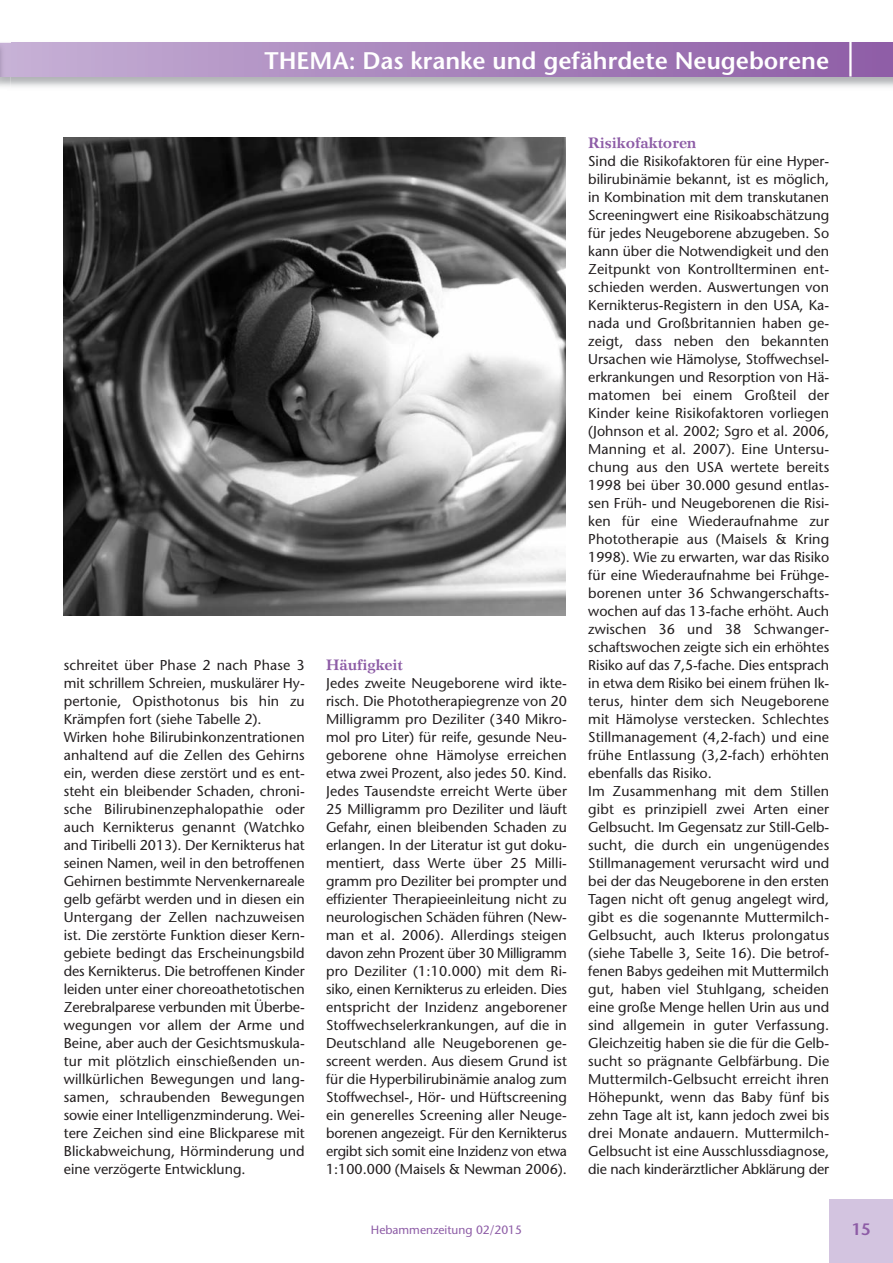
<style>
.page{position:relative;width:893px;height:1263px;background:#fff}
.page>*{position:absolute;margin:0;border:0;box-sizing:border-box;transform-origin:0 0}
.t1{font:600 24px "Stone Sans Std";color:#fff}
.t2{font:600 16.5px "Stone Sans Std";color:#8d5ca6}
.t3{font:700 15px "Wilke LT Std";color:#8d5ca6}
.t4{font:500 14.25px/18px "Stone Sans Std";color:#231f20}
.t5{font:500 12px "Stone Sans Std";color:#8d5ca6}
</style>
<div class="page">
<img style="left:11px;top:42px;width:882px;height:45px">
<div style="left:0;top:43px;width:893px;height:34px;background:linear-gradient(to right,#c5afd5,#8d5ca5)"></div>
<img style="left:0;top:42px;width:11px;height:45px">
<img style="left:0;top:43px;width:11px;height:34px">
<hr style="left:849px;top:0;width:3px;height:77px;background:#fff">
<div style="left:829px;top:1199px;width:64px;height:64px;background:#d3c4e0"></div>
<img style="left:64px;top:137px;width:502px;height:479px">
<h1 class="t1" style="left:265px;top:51px;width:566px">THEMA: Das kranke und gefährdete Neugeborene</h1>
<p class="t4" style="left:64px;top:658px;width:242px">schreitet über Phase 2 nach Phase 3 mit schrillem Schreien, muskulärer Hy&shy;pertonie, Opisthotonus bis hin zu Krämpfen fort (siehe Tabelle 2).<br>Wirken hohe Bilirubinkonzentrationen anhaltend auf die Zellen des Gehirns ein, werden diese zerstört und es ent&shy;steht ein bleibender Schaden, chroni&shy;sche Bilirubinenzephalopathie oder auch Kernikterus genannt (Watchko and Tiribelli 2013). Der Kernikterus hat seinen Namen, weil in den betroffenen Gehirnen bestimmte Nervenkernareale gelb gefärbt werden und in diesen ein Untergang der Zellen nachzuweisen ist. Die zerstörte Funktion dieser Kern&shy;gebiete bedingt das Erscheinungsbild des Kernikterus. Die betroffenen Kinder leiden unter einer choreoathetotischen Zerebralparese verbunden mit Überbe&shy;wegungen vor allem der Arme und Beine, aber auch der Gesichtsmuskula&shy;tur mit plötzlich einschießenden un&shy;willkürlichen Bewegungen und lang&shy;samen, schraubenden Bewegungen sowie einer Intelligenzminderung. Wei&shy;tere Zeichen sind eine Blickparese mit Blickabweichung, Hörminderung und eine verzögerte Entwicklung.</p>
<p class="t3" style="left:326px;top:659px;width:78px">Häufigkeit</p>
<p class="t4" style="left:326px;top:676px;width:242px;text-align:justify">Jedes zweite Neugeborene wird ikte&shy;risch. Die Phototherapiegrenze von 20<br>Milligramm pro Deziliter (340 Mikro&shy;mol pro Liter) für reife, gesunde Neu&shy;geborene ohne Hämolyse erreichen etwa zwei Prozent, also jedes 50. Kind.<br>Jedes Tausendste erreicht Werte über 25 Milligramm pro Deziliter und läuft Gefahr, einen bleibenden Schaden zu erlangen. In der Literatur ist gut doku&shy;mentiert, dass Werte über 25 Milli&shy;gramm pro Deziliter bei prompter und effizienter Therapieeinleitung nicht zu neurologischen Schäden führen (New&shy;man et al. 2006). Allerdings steigen davon zehn Prozent über 30 Milligramm pro Deziliter (1:10.000) mit dem Ri&shy;siko, einen Kernikterus zu erleiden. Dies entspricht der Inzidenz angeborener Stoffwechselerkrankungen, auf die in Deutschland alle Neugeborenen ge&shy;screent werden. Aus diesem Grund ist für die Hyperbilirubinämie analog zum Stoffwechsel-, Hör- und Hüftscreening ein generelles Screening aller Neuge&shy;borenen angezeigt. Für den Kernikterus ergibt sich somit eine Inzidenz von etwa 1:100.000 (Maisels &amp; Newman 2006).</p>
<p class="t3" style="left:588px;top:137px;width:110px">Risikofaktoren</p>
<p class="t4" style="left:588px;top:154px;width:242px">Sind die Risikofaktoren für eine Hyper&shy;bilirubinämie bekannt, ist es möglich, in Kombination mit dem transkutanen Screeningwert eine Risikoabschätzung für jedes Neugeborene abzugeben. So kann über die Notwendigkeit und den Zeitpunkt von Kontrollterminen ent&shy;schieden werden. Auswertungen von Kernikterus-Registern in den USA, Ka&shy;nada und Großbritannien haben ge&shy;zeigt, dass neben den bekannten Ursachen wie Hämolyse, Stoffwechsel&shy;erkrankungen und Resorption von Hä&shy;matomen bei einem Großteil der Kinder keine Risikofaktoren vorliegen (Johnson et al. 2002; Sgro et al. 2006, Manning et al. 2007). Eine Untersu&shy;chung aus den USA wertete bereits 1998 bei über 30.000 gesund entlas&shy;sen Früh- und Neugeborenen die Risi&shy;ken für eine Wiederaufnahme zur Phototherapie aus (Maisels &amp; Kring 1998). Wie zu erwarten, war das Risiko für eine Wiederaufnahme bei Frühge&shy;borenen unter 36 Schwangerschafts&shy;wochen auf das 13-fache erhöht. Auch zwischen 36 und 38 Schwanger&shy;schaftswochen zeigte sich ein erhöhtes Risiko auf das 7,5-fache. Dies entsprach in etwa dem Risiko bei einem frühen Ik&shy;terus, hinter dem sich Neugeborene mit Hämolyse verstecken. Schlechtes Stillmanagement (4,2-fach) und eine frühe Entlassung (3,2-fach) erhöhten ebenfalls das Risiko.<br>Im Zusammenhang mit dem Stillen gibt es prinzipiell zwei Arten einer Gelbsucht. Im Gegensatz zur Still-Gelb&shy;sucht, die durch ein ungenügendes Stillmanagement verursacht wird und bei der das Neugeborene in den ersten Tagen nicht oft genug angelegt wird, gibt es die sogenannte Muttermilch-Gelbsucht, auch Ikterus prolongatus (siehe Tabelle 3, Seite 16). Die betrof&shy;fenen Babys gedeihen mit Muttermilch gut, haben viel Stuhlgang, scheiden eine große Menge hellen Urin aus und sind allgemein in guter Verfassung.<br>Gleichzeitig haben sie die für die Gelb&shy;sucht so prägnante Gelbfärbung. Die Muttermilch-Gelbsucht erreicht ihren Höhepunkt, wenn das Baby fünf bis zehn Tage alt ist, kann jedoch zwei bis drei Monate andauern. Muttermilch-Gelbsucht ist eine Ausschlussdiagnose, die nach kinderärztlicher Abklärung der</p>
<p class="t5" style="left:371px;top:1225px;width:153px">Hebammenzeitung 02/2015</p>
<p class="t2" style="left:852px;top:1223px;width:20px">15</p>
</div>
